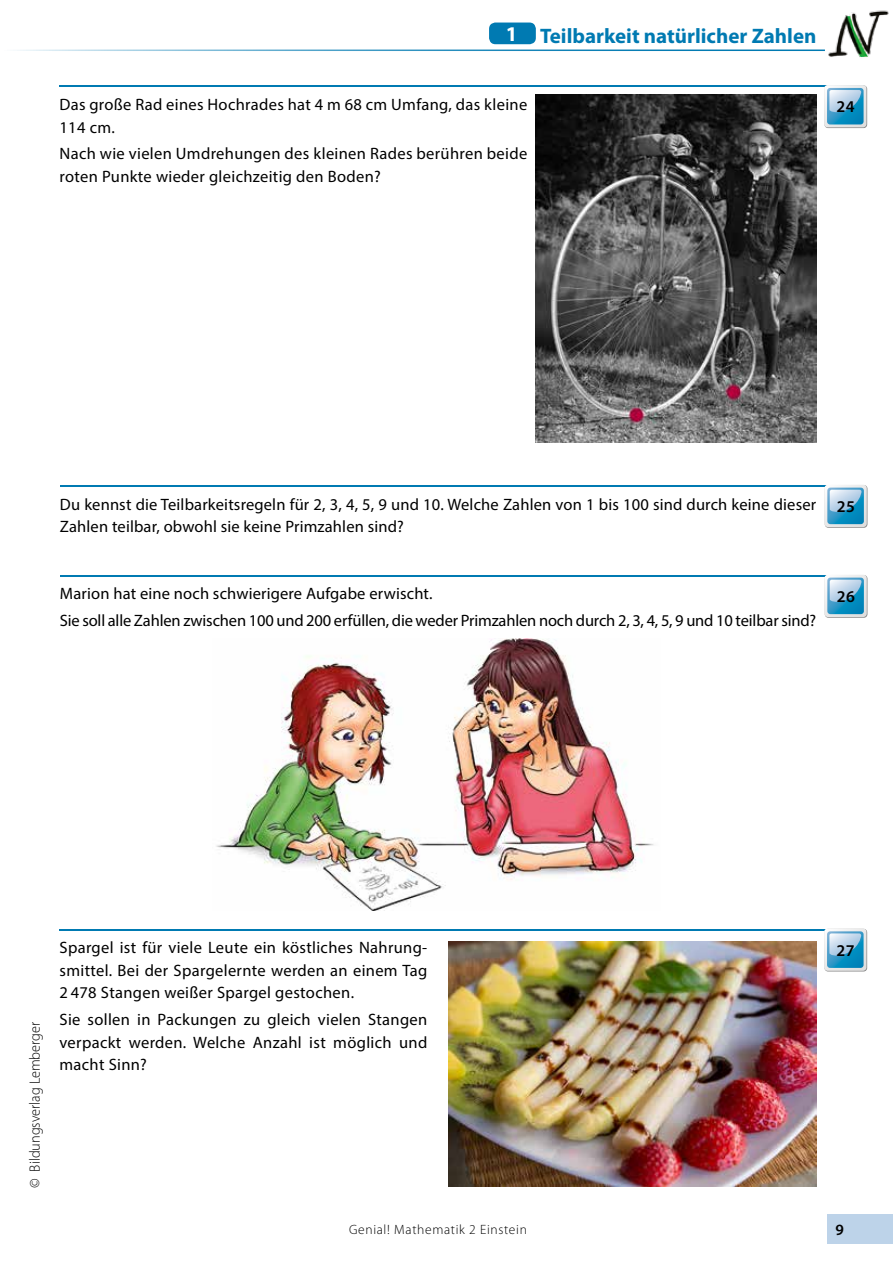
<style>
.page{position:relative;width:893px;height:1263px;background:#fff}
.page>*{position:absolute;margin:0;border:0;box-sizing:border-box;transform-origin:0 0}
.t1{font:700 21px "Myriad Pro";color:#007ab2}
.t2{font:16.5px/22.5px "Myriad Pro";letter-spacing:.01em;color:#000}
.t3{font:16.5px/26.7px "Myriad Pro";letter-spacing:-.01em;color:#000}
.t4{font:600 16.5px "Myriad Pro";letter-spacing:.02em;color:#000}
.t5{font:600 15.75px "Myriad Pro";color:#000}
.t6{font:300 15px "Myriad Pro";color:#000;scale:.95 1}
.t7{font:300 13.5px "Myriad Pro";letter-spacing:.05em;color:#000}
.s1{color:#fff}
</style>
<div class="page">
<div style="left:827px;top:1214px;width:66px;height:30px;background:#bdd3e9"></div>
<div style="left:489px;top:23px;width:47px;height:21px;background:#007ab2;border-radius:6px"></div>
<img style="left:828px;top:10px;width:61px;height:47px">
<hr style="left:0;top:50px;width:825px;height:1px;background:#007ab2">
<hr style="left:60px;top:86px;width:804px;height:1px;background:#007ab2">
<div style="left:824px;top:85px;width:43px;height:43px;background:#acacac;border-radius:4px"></div>
<svg style="left:824px;top:85px;width:42px;height:42px;background:#84bdd9"></svg>
<hr style="left:60px;top:929px;width:804px;height:1px;background:#007ab2">
<div style="left:824px;top:929px;width:43px;height:42px;background:#b3b3b2;border-radius:4px"></div>
<svg style="left:824px;top:928px;width:42px;height:43px;background:#86bed9"></svg>
<img style="left:536px;top:95px;width:280px;height:347px">
<img style="left:449px;top:941px;width:367px;height:245px">
<hr style="left:60px;top:575px;width:804px;height:2px;background:#007ab2">
<div style="left:825px;top:575px;width:42px;height:43px;background:#a6a6a6;border-radius:4px"></div>
<svg style="left:824px;top:575px;width:43px;height:42px;background:#86bed9"></svg>
<hr style="left:60px;top:485px;width:804px;height:2px;background:#007ab2">
<div style="left:825px;top:485px;width:42px;height:43px;background:#a6a6a6;border-radius:4px"></div>
<svg style="left:824px;top:485px;width:43px;height:42px;background:#86bed9"></svg>
<img style="left:216px;top:639px;width:438px;height:272px">
<p class="t1" style="left:506px;top:22px;width:312px"><span class="s1">1</span> Teilbarkeit natürlicher Zahlen</p>
<p class="t2" style="left:60px;top:93px;width:469px">Das große Rad eines Hochrades hat 4 m 68 cm Umfang, das kleine<br>114 cm.</p>
<p class="t2" style="left:60px;top:142px;width:469px">Nach wie vielen Umdrehungen des kleinen Rades berühren beide roten Punkte wieder gleichzeitig den Boden?</p>
<p class="t4" style="left:836px;top:96px;width:20px">24</p>
<p class="t2" style="left:60px;top:493px;width:758px">Du kennst die Teilbarkeitsregeln für 2, 3, 4, 5, 9 und 10. Welche Zahlen von 1 bis 100 sind durch keine dieser<br>Zahlen teilbar, obwohl sie keine Primzahlen sind?</p>
<p class="t4" style="left:837px;top:496px;width:20px">25</p>
<p class="t3" style="left:60px;top:580px;width:758px">Marion hat eine noch schwierigere Aufgabe erwischt.<br>Sie soll alle Zahlen zwischen 100 und 200 erfüllen, die weder Primzahlen noch durch 2, 3, 4, 5, 9 und 10 teilbar sind?</p>
<p class="t4" style="left:837px;top:586px;width:20px">26</p>
<p class="t6" style="left:26px;top:1187px;width:176px;rotate:-90deg">© Bildungsverlag Lemberger</p>
<p class="t2" style="left:60px;top:936px;width:369px;text-align:justify">Spargel ist für viele Leute ein köstliches Nahrung&shy;smittel. Bei der Spargelernte werden an einem Tag 2 478 Stangen weißer Spargel gestochen.</p>
<p class="t2" style="left:60px;top:1008px;width:369px;text-align:justify">Sie sollen in Packungen zu gleich vielen Stangen verpackt werden. Welche Anzahl ist möglich und macht Sinn?</p>
<p class="t7" style="left:349px;top:1221px;width:179px">Genial! Mathematik 2 Einstein</p>
<p class="t4" style="left:836px;top:940px;width:20px">27</p>
<p class="t5" style="left:836px;top:1219px;width:10px">9</p>
</div>
